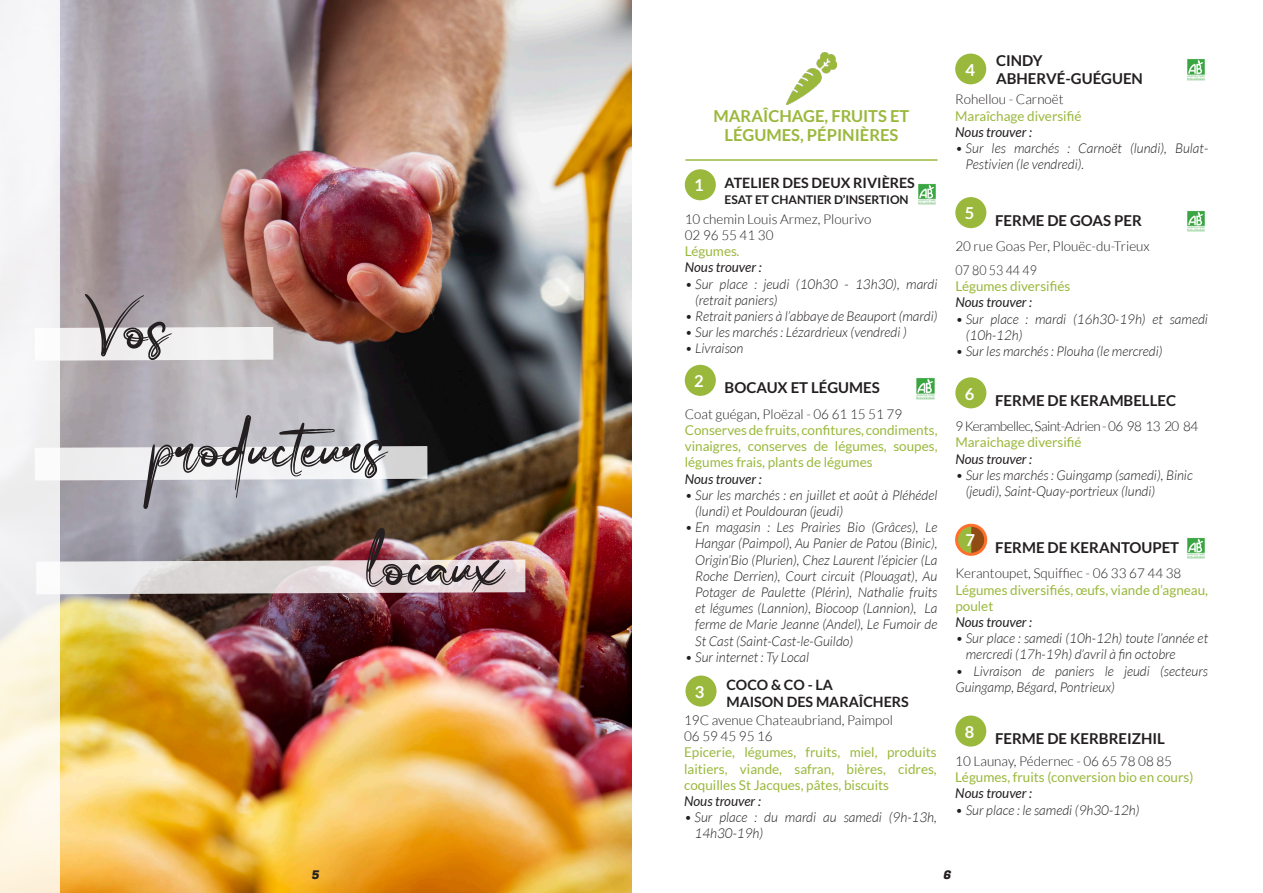
<style>
.page{position:relative;width:1263px;height:893px;background:#fff}
.page>*{position:absolute;margin:0;border:0;box-sizing:border-box;transform-origin:0 0}
.t1{font:79.35px "Bassy";color:#231f20}
.t2{font:700 16.5px "Lato";color:#9ab83c}
.t3{font:700 16.5px "Lato";color:#fff}
.t4{font:700 15px "Lato";color:#231f20}
.t5{font:700 14.25px "Lato";color:#231f20}
.t6{font:italic 300 13.5px/16.2px "Lato";color:#231f20}
.t7{font:13.5px/16.2px "Lato";color:#9ab83c;text-align:justify}
.t8{font:300 13.5px/24px "Lato";color:#231f20}
.t9{font:italic 13.5px "Lato";color:#231f20}
.t10{font:300 13.5px "Lato";letter-spacing:-.04em;color:#231f20}
.t11{font:700 12px "Lato";color:#231f20}
.t12{font:12px "Fugaz One";color:#231f20}
.s1{font-style:italic}
</style>
<div class="page">
<img style="left:787px;top:53px;width:49px;height:51px">
<hr style="left:685px;top:159px;width:252px;height:2px;background:#9ab83c">
<div style="left:685px;top:169px;width:31px;height:31px;background:#9ab83c;border-radius:50%"></div>
<img style="left:918px;top:183px;width:18px;height:22px">
<div style="left:685px;top:365px;width:31px;height:31px;background:#9ab83c;border-radius:50%"></div>
<img style="left:916px;top:378px;width:19px;height:21px">
<div style="left:685px;top:675px;width:31px;height:32px;background:#9ab83c;border-radius:50%"></div>
<svg style="left:955px;top:523px;width:33px;height:33px"></svg>
<img style="left:59px;top:0;width:572px;height:893px">
<div style="left:955px;top:54px;width:31px;height:30px;background:#9ab83c;border-radius:50%"></div>
<img style="left:1187px;top:59px;width:18px;height:21px">
<div style="left:955px;top:197px;width:31px;height:31px;background:#9ab83c;border-radius:50%"></div>
<img style="left:1187px;top:210px;width:18px;height:22px">
<div style="left:955px;top:377px;width:31px;height:31px;background:#9ab83c;border-radius:50%"></div>
<img style="left:1187px;top:537px;width:18px;height:22px">
<div style="left:955px;top:715px;width:31px;height:32px;background:#9ab83c;border-radius:50%"></div>
<svg style="left:0;top:0;width:59px;height:893px;fill:#f6f5f2"></svg>
<svg style="left:35px;top:327px;width:238px;height:34px"></svg>
<svg style="left:35px;top:446px;width:392px;height:34px"></svg>
<svg style="left:36px;top:559px;width:489px;height:35px;background:#ded6d7"></svg>
<p class="t1" style="left:83px;top:275px;width:89px">Vos</p>
<p class="t1" style="left:151px;top:393px;width:237px">producteurs</p>
<p class="t1" style="left:367px;top:511px;width:138px">locaux</p>
<p class="t12" style="left:312px;top:867px;width:9px">5</p>
<p class="t2" style="left:714px;top:106px;width:197px">MARAÎCHAGE, FRUITS ET</p>
<p class="t2" style="left:724px;top:126px;width:175px">LÉGUMES, PÉPINIÈRES</p>
<p class="t3" style="left:694px;top:176px;width:11px">1</p>
<p class="t5" style="left:725px;top:175px;width:192px">ATELIER DES DEUX RIVIÈRES</p>
<p class="t11" style="left:725px;top:192px;width:186px">ESAT ET CHANTIER D’INSERTION</p>
<p class="t8" style="left:685px;top:207px;width:188px">10 chemin Louis Armez, Plourivo</p>
<p class="t8" style="left:685px;top:223px;width:90px">02 96 55 41 30</p>
<p class="t7" style="left:685px;top:243px;width:57px">Légumes<span class="s1">.</span></p>
<p class="t9" style="left:685px;top:260px;width:78px">Nous trouver :</p>
<p class="t6" style="left:695px;top:276px;width:244px;text-indent:-10px">• Sur place : jeudi (10h30 - 13h30), mardi (retrait paniers)</p>
<p class="t6" style="left:685px;top:309px;width:254px">• Retrait paniers à l’abbaye de Beauport (mardi)</p>
<p class="t6" style="left:685px;top:325px;width:223px">• Sur les marchés : Lézardrieux (vendredi )</p>
<p class="t6" style="left:685px;top:341px;width:60px">• Livraison</p>
<p class="t3" style="left:694px;top:371px;width:11px">2</p>
<p class="t4" style="left:725px;top:379px;width:157px">BOCAUX ET LÉGUMES</p>
<p class="t8" style="left:685px;top:402px;width:219px">Coat guégan, Ploëzal - 06 61 15 51 79</p>
<p class="t7" style="left:685px;top:422px;width:254px">Conserves de fruits, confitures, condiments, vinaigres, conserves de légumes, soupes, légumes frais, plants de légumes</p>
<p class="t9" style="left:685px;top:471px;width:78px">Nous trouver :</p>
<p class="t6" style="left:695px;top:487px;width:244px;text-indent:-10px">• Sur les marchés : en juillet et août à Pléhédel (lundi) et Pouldouran (jeudi)</p>
<p class="t6" style="left:695px;top:520px;width:244px;text-align:justify;text-indent:-10px">• En magasin : Les Prairies Bio (Grâces), Le Hangar (Paimpol), Au Panier de Patou (Binic), Origin’Bio (Plurien), Chez Laurent l’épicier (La Roche Derrien), Court circuit (Plouagat), Au Potager de Paulette (Plérin), Nathalie fruits et légumes (Lannion), Biocoop (Lannion), La ferme de Marie Jeanne (Andel), Le Fumoir de St Cast (Saint-Cast-le-Guildo)</p>
<p class="t6" style="left:685px;top:649px;width:126px">• Sur internet : Ty Local</p>
<p class="t3" style="left:695px;top:682px;width:11px">3</p>
<p class="t5" style="left:726px;top:677px;width:108px">COCO &amp; CO - LA</p>
<p class="t5" style="left:726px;top:694px;width:184px">MAISON DES MARAÎCHERS</p>
<p class="t8" style="left:684px;top:708px;width:210px">19C avenue Chateaubriand, Paimpol</p>
<p class="t8" style="left:684px;top:724px;width:90px">06 59 45 95 16</p>
<p class="t7" style="left:684px;top:744px;width:254px">Epicerie, légumes, fruits, miel, produits laitiers, viande, safran, bières, cidres, coquilles St Jacques, pâtes, biscuits</p>
<p class="t9" style="left:684px;top:793px;width:78px">Nous trouver :</p>
<p class="t6" style="left:694px;top:810px;width:244px;text-indent:-10px">• Sur place : du mardi au samedi (9h-13h,<br>14h30-19h)</p>
<p class="t3" style="left:965px;top:60px;width:11px">4</p>
<p class="t4" style="left:996px;top:52px;width:48px">CINDY</p>
<p class="t4" style="left:996px;top:70px;width:148px">ABHERVÉ-GUÉGUEN</p>
<p class="t8" style="left:955px;top:88px;width:110px">Rohellou - Carnoët</p>
<p class="t7" style="left:955px;top:108px;width:128px">Maraîchage diversifié</p>
<p class="t9" style="left:955px;top:124px;width:78px">Nous trouver :</p>
<p class="t6" style="left:966px;top:141px;width:244px;text-indent:-10px">• Sur les marchés : Carnoët (lundi), Bulat-<br>Pestivien (le vendredi).</p>
<p class="t3" style="left:965px;top:204px;width:11px">5</p>
<p class="t4" style="left:995px;top:212px;width:148px">FERME DE GOAS PER</p>
<p class="t8" style="left:955px;top:234px;width:196px">20 rue Goas Per, Plouëc-du-Trieux<br>07 80 53 44 49</p>
<p class="t7" style="left:955px;top:278px;width:116px">Légumes diversifiés</p>
<p class="t9" style="left:955px;top:295px;width:78px">Nous trouver :</p>
<p class="t6" style="left:966px;top:311px;width:244px;text-indent:-10px">• Sur place : mardi (16h30-19h) et samedi (10h-12h)</p>
<p class="t6" style="left:955px;top:344px;width:209px">• Sur les marchés : Plouha (le mercredi)</p>
<p class="t3" style="left:965px;top:384px;width:11px">6</p>
<p class="t4" style="left:995px;top:392px;width:182px">FERME DE KERAMBELLEC</p>
<p class="t10" style="left:955px;top:419px;width:244px">9 Kerambellec, Saint-Adrien - 06 98 13 20 84</p>
<p class="t7" style="left:955px;top:434px;width:128px">Maraichage diversifié</p>
<p class="t9" style="left:955px;top:451px;width:78px">Nous trouver :</p>
<p class="t6" style="left:966px;top:467px;width:229px;text-indent:-10px">• Sur les marchés : Guingamp (samedi), Binic (jeudi), Saint-Quay-portrieux (lundi)</p>
<p class="t3" style="left:965px;top:530px;width:11px">7</p>
<p class="t4" style="left:995px;top:539px;width:185px">FERME DE KERANTOUPET</p>
<p class="t8" style="left:955px;top:562px;width:228px">Kerantoupet, Squiffiec - 06 33 67 44 38</p>
<p class="t7" style="left:955px;top:581px;width:254px">Légumes diversifiés, œufs, viande d’agneau, poulet</p>
<p class="t9" style="left:955px;top:614px;width:78px">Nous trouver :</p>
<p class="t6" style="left:966px;top:631px;width:244px;text-indent:-10px">• Sur place : samedi (10h-12h) toute l’année et mercredi (17h-19h) d’avril à fin octobre</p>
<p class="t6" style="left:955px;top:663px;width:254px">• Livraison de paniers le jeudi (secteurs<br>Guingamp, Bégard, Pontrieux)</p>
<p class="t3" style="left:965px;top:722px;width:11px">8</p>
<p class="t4" style="left:995px;top:730px;width:171px">FERME DE KERBREIZHIL</p>
<p class="t8" style="left:955px;top:749px;width:218px">10 Launay, Pédernec - 06 65 78 08 85</p>
<p class="t7" style="left:955px;top:769px;width:240px">Légumes, fruits (conversion bio en cours)</p>
<p class="t9" style="left:955px;top:786px;width:78px">Nous trouver :</p>
<p class="t6" style="left:955px;top:802px;width:186px">• Sur place : le samedi (9h30-12h)</p>
<p class="t12" style="left:943px;top:867px;width:9px">6</p>
</div>
